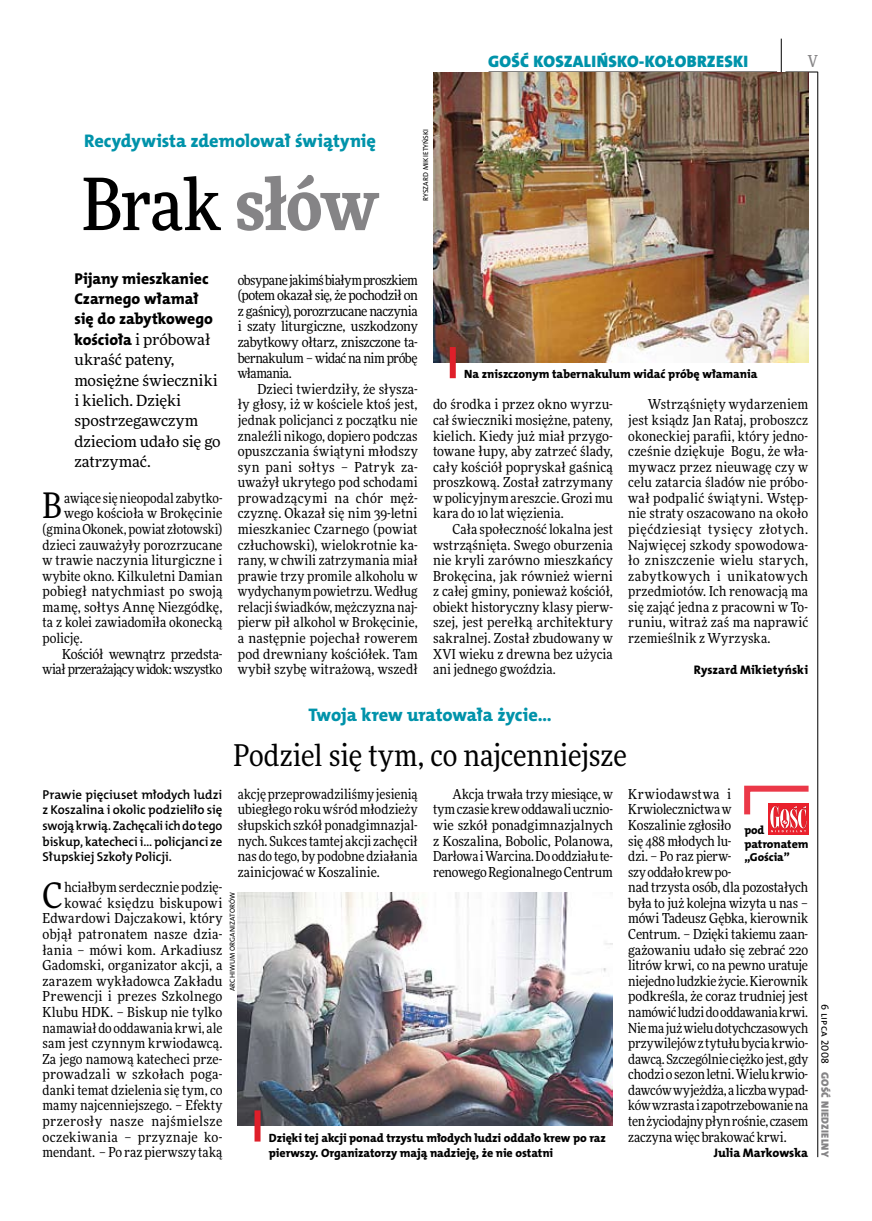
<style>
.page{position:relative;width:872px;height:1221px;background:#fff}
.page>*{position:absolute;margin:0;border:0;box-sizing:border-box;transform-origin:0 0}
.t1{font:500 72px "Freeday Narrow";color:#000}
.t2{font:35.25px "Freeday Narrow News";color:#000}
.t3{font:30px "Freeday Narrow News";letter-spacing:-.005em;color:#000}
.t4{font:18.3px "The Mix HP8 Ex Bld";color:#0093aa}
.t5{font:16.65px "The Mix HP9 Blk";letter-spacing:.02em;color:#0093aa}
.t6{font:500 16.5px "Freeday Narrow";color:#858486;scale:.9 1}
.t7{font:15.75px/20.4px "The Mix HP8 Ex Bld";color:#000}
.t8{font:15.45px/20.4px "Freeday News";letter-spacing:-.005em;color:#000}
.t9{font:13.8px/15.6px "Freeday Narrow News";color:#000;text-align:justify}
.t10{font:13.8px "Freeday Narrow News";letter-spacing:-.04em;color:#000}
.t11{font:13.8px "Freeday Narrow News";letter-spacing:.02em;color:#000}
.t12{font:12.9px/15.6px "The Mix HP6 Se Bld";letter-spacing:-.01em;color:#000;text-align:justify}
.t13{font:12.45px "The Mix HP8 Ex Bld";letter-spacing:.01em;color:#000}
.t14{font:12px/15.6px "The Mix HP8 Ex Bld";letter-spacing:-.005em;color:#000}
.t15{font:11.7px/13.5px "The Mix HP8 Ex Bld";letter-spacing:-.005em;color:#000}
.t16{font:10.5px "The Mix HP9 Blk";letter-spacing:.025em;color:#858486}
.t17{font:10.5px "The Mix HP5 Plain";letter-spacing:.015em;color:#000}
.t18{font:7.2px "The Mix HP5 Plain";letter-spacing:.01em;color:#000}
.s1{font-weight:900;color:#858486}
.s2{font-family:"The Mix HP8 Ex Bld";font-size:15.75px}
</style>
<div class="page">
<hr style="left:817px;top:72px;width:1px;height:1084px;background:#000">
<hr style="left:781px;top:39px;width:1px;height:43px;background:#000">
<hr style="left:785px;top:72px;width:32px;height:1px;background:#000">
<img style="left:433px;top:72px;width:375px;height:290px">
<div style="left:450px;top:347px;width:6px;height:31px;background:#df1f2a"></div>
<svg style="left:768px;top:832px;width:40px;height:2px"></svg>
<svg style="left:744px;top:785px;width:65px;height:47px"></svg>
<img style="left:238px;top:892px;width:374px;height:233px">
<div style="left:254px;top:1110px;width:6px;height:31px;background:#df1f2a"></div>
<h3 class="t4" style="left:84px;top:129px;width:293px">Recydywista zdemolował świątynię</h3>
<h1 class="t1" style="left:82px;top:159px;width:298px">Brak <span class="s1">słów</span></h1>
<p class="t18" style="left:421px;top:201px;width:72px;rotate:-90deg">Ryszard Mikietyński</p>
<p class="t5" style="left:488px;top:50px;width:262px">GOŚĆ KOSZALIŃSKO-KOŁOBRZESKI</p>
<p class="t6" style="left:807px;top:50px;width:13px">V</p>
<p class="t7" style="left:74px;top:268px;width:140px">Pijany mieszkaniec<br>Czarnego włamał się do zabytkowego</p>
<p class="t8" style="left:74px;top:329px;width:148px"><span class="s2">kościoła</span> i próbował ukraść pateny, mosiężne świeczniki i kielich. Dzięki spostrzegawczym dzieciom udało się go zatrzymać.</p>
<h2 class="t2" style="left:43px;top:484px;width:21px">B</h2>
<p class="t9" style="left:64px;top:490px;width:160px">awiące się nieopodal zabytko-</p>
<p class="t9" style="left:64px;top:505px;width:160px">wego kościoła w Brokęcinie</p>
<p class="t9" style="left:43px;top:521px;width:181px">(gmina Okonek, powiat złotowski)</p>
<p class="t9" style="left:43px;top:536px;width:181px">dzieci zauważyły porozrzucane</p>
<p class="t9" style="left:43px;top:552px;width:181px">w trawie naczynia liturgiczne i</p>
<p class="t9" style="left:43px;top:568px;width:181px">wybite okno. Kilkuletni Damian</p>
<p class="t11" style="left:43px;top:583px;width:181px">pobiegł natychmiast po swoją</p>
<p class="t9" style="left:43px;top:599px;width:181px">mamę, sołtys Annę Niezgódkę,</p>
<p class="t9" style="left:43px;top:614px;width:181px">ta z kolei zawiadomiła okonecką</p>
<p class="t9" style="left:43px;top:630px;width:42px">policję.</p>
<p class="t9" style="left:62px;top:645px;width:162px">Kościół wewnątrz przedsta-</p>
<p class="t10" style="left:43px;top:660px;width:181px">wiał przerażający widok: wszystko</p>
<p class="t9" style="left:238px;top:272px;width:181px">obsypane jakimś białym proszkiem (potem okazał się, że pochodził on z gaśnicy), porozrzucane naczynia i szaty liturgiczne, uszkodzony zabytkowy ołtarz, zniszczone ta&shy;bernakulum – widać na nim próbę włamania.</p>
<p class="t9" style="left:238px;top:381px;width:181px;text-indent:20px">Dzieci twierdziły, że słysza&shy;ły głosy, iż w kościele ktoś jest, jednak policjanci z początku nie znaleźli nikogo, dopiero podczas opuszczania świątyni młodszy syn pani sołtys – Patryk za&shy;uważył ukrytego pod schodami prowadzącymi na chór męż&shy;czyznę. Okazał się nim 39-letni mieszkaniec Czarnego (powiat człuchowski), wielokrotnie ka&shy;rany, w chwili zatrzymania miał prawie trzy promile alkoholu w wydychanym powietrzu. Według relacji świadków, mężczyzna naj&shy;pierw pił alkohol w Brokęcinie, a następnie pojechał rowerem pod drewniany kościółek. Tam wybił szybę witrażową, wszedł</p>
<p class="t14" style="left:464px;top:366px;width:295px">Na zniszczonym tabernakulum widać próbę włamania</p>
<p class="t9" style="left:433px;top:396px;width:181px">do środka i przez okno wyrzu&shy;cał świeczniki mosiężne, pateny, kielich. Kiedy już miał przygo&shy;towane łupy, aby zatrzeć ślady, cały kościół popryskał gaśnicą proszkową. Został zatrzymany w policyjnym areszcie. Grozi mu kara do 10 lat więzienia.</p>
<p class="t9" style="left:433px;top:521px;width:181px;text-indent:20px">Cała społeczność lokalna jest wstrząśnięta. Swego oburzenia nie kryli zarówno mieszkańcy Brokęcina, jak również wierni z całej gminy, ponieważ kościół, obiekt historyczny klasy pierw&shy;szej, jest perełką architektury sakralnej. Został zbudowany w XVI wieku z drewna bez użycia ani jednego gwoździa.</p>
<p class="t9" style="left:628px;top:396px;width:181px;text-indent:20px">Wstrząśnięty wydarzeniem jest ksiądz Jan Rataj, proboszcz okoneckiej parafii, który jedno&shy;cześnie dziękuje Bogu, że wła&shy;mywacz przez nieuwagę czy w celu zatarcia śladów nie próbo&shy;wał podpalić świątyni. Wstęp&shy;nie straty oszacowano na około pięćdziesiąt tysięcy złotych.<br>Najwięcej szkody spowodowa&shy;ło zniszczenie wielu starych, zabytkowych i unikatowych przedmiotów. Ich renowacją ma się zająć jedna z pracowni w To&shy;runiu, witraż zaś ma naprawić rzemieślnik z Wyrzyska.</p>
<p class="t13" style="left:694px;top:662px;width:116px">Ryszard Mikietyński</p>
<h3 class="t4" style="left:308px;top:703px;width:245px">Twoja krew uratowała życie...</h3>
<h3 class="t3" style="left:233px;top:736px;width:395px">Podziel się tym, co najcenniejsze</h3>
<p class="t9" style="left:238px;top:786px;width:181px">akcję przeprowadziliśmy jesienią ubiegłego roku wśród młodzieży słupskich szkół ponadgimnazjal&shy;nych. Sukces tamtej akcji zachęcił nas do tego, by podobne działania zainicjować w Koszalinie.</p>
<p class="t9" style="left:433px;top:786px;width:181px;text-indent:20px">Akcja trwała trzy miesiące, w tym czasie krew oddawali ucznio&shy;wie szkół ponadgimnazjalnych z Koszalina, Bobolic, Polanowa, Darłowa i Warcina. Do oddziału te&shy;renowego Regionalnego Centrum</p>
<p class="t9" style="left:628px;top:786px;width:181px;text-align:left">Krwiodawstwa i<br>Krwiolecznictwa w<br>Koszalinie zgłosiło<br>się 488 młodych lu-<br>dzi. – Po raz pierw-<br>szy oddało krew po-<br>nad trzysta osób, dla pozostałych była to już kolejna wizyta u nas – mówi Tadeusz Gębka, kierownik<br>Centrum. – Dzięki takiemu zaan&shy;gażowaniu udało się zebrać 220 litrów krwi, co na pewno uratuje niejedno ludzkie życie. Kierownik podkreśla, że coraz trudniej jest namówić ludzi do oddawania krwi.<br>Nie ma już wielu dotychczasowych przywilejów z tytułu bycia krwio&shy;dawcą. Szczególnie ciężko jest, gdy chodzi o sezon letni. Wielu krwio&shy;dawców wyjeżdża, a liczba wypad&shy;ków wzrasta i zapotrzebowanie na ten życiodajny płyn rośnie, czasem zaczyna więc brakować krwi.</p>
<p class="t13" style="left:713px;top:1144px;width:96px">Julia Markowska</p>
<p class="t12" style="left:43px;top:786px;width:181px">Prawie pięciuset młodych ludzi z Koszalina i okolic podzieliło się swoją krwią. Zachęcali ich do tego biskup, katecheci i… policjanci ze Słupskiej Szkoły Policji.</p>
<h2 class="t2" style="left:43px;top:873px;width:21px">C</h2>
<p class="t15" style="left:744px;top:823px;width:66px">pod patronatem „Gościa”</p>
<p class="t9" style="left:43px;top:879px;width:181px;text-align:right">hciałbym serdecznie podzię&shy;kować księdzu biskupowi<br>Edwardowi Dajczakowi, który objął patronatem nasze dzia&shy;łania – mówi kom. Arkadiusz<br>Gadomski, organizator akcji, a zarazem wykładowca Zakładu<br>Prewencji i prezes Szkolnego<br>Klubu HDK. – Biskup nie tylko namawiał do oddawania krwi, ale sam jest czynnym krwiodawcą.<br>Za jego namową katecheci prze&shy;prowadzali w szkołach poga&shy;danki temat dzielenia się tym, co mamy najcenniejszego. – Efekty przerosły nasze najśmielsze oczekiwania – przyznaje ko&shy;mendant. – Po raz pierwszy taką</p>
<p class="t18" style="left:228px;top:991px;width:99px;rotate:-90deg">Archiwum organi zatorów</p>
<p class="t14" style="left:269px;top:1129px;width:338px">Dzięki tej akcji ponad trzystu młodych ludzi oddało krew po raz pierwszy. Organizatorzy mają nadzieję, że nie ostatni</p>
<p class="t17" style="left:832px;top:1004px;width:61px;rotate:90deg">6 lipca 2008</p>
<p class="t16" style="left:832px;top:1071px;width:87px;rotate:90deg">GOŚĆ NIEDZIELNY</p>
</div>
